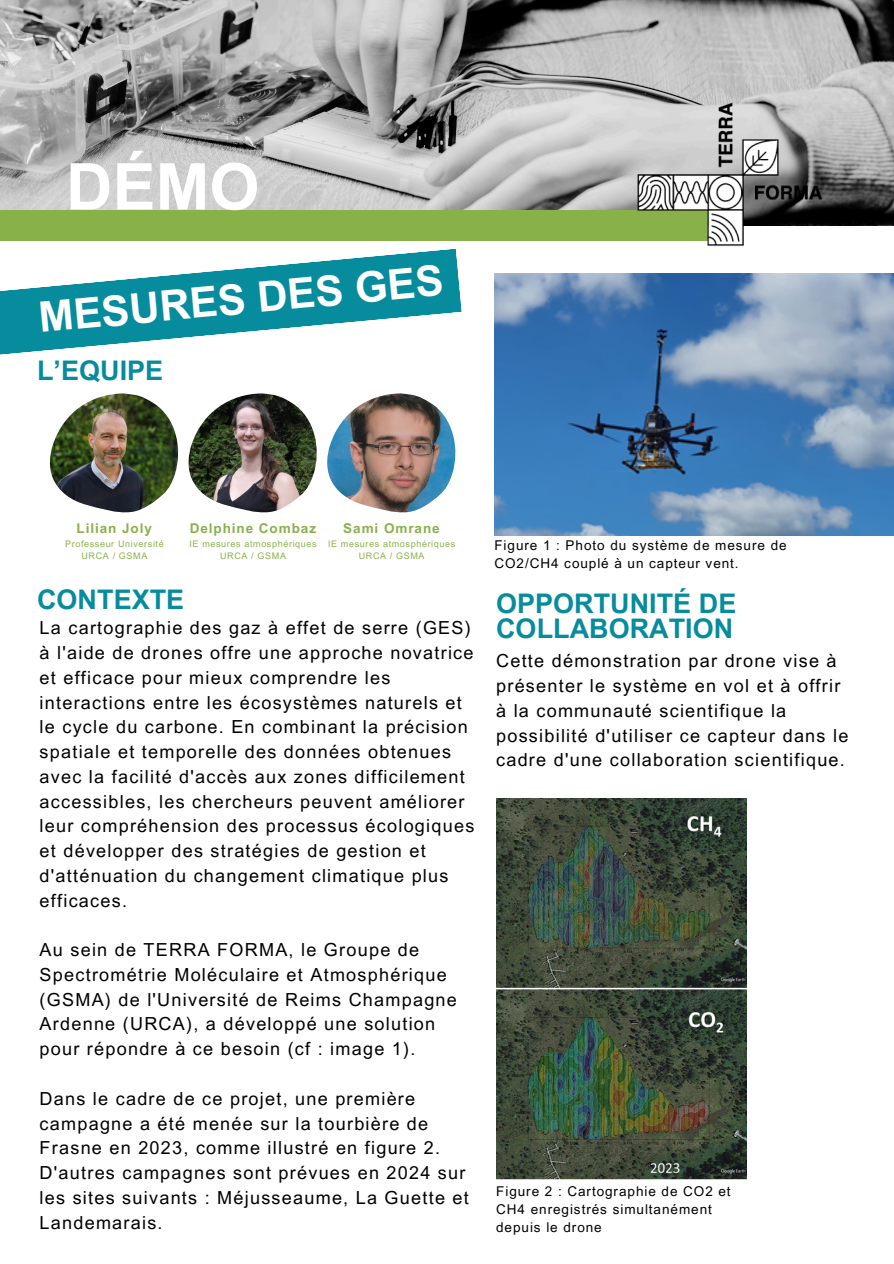
<style>
.page{position:relative;width:894px;height:1264px;background:#fff}
.page>*{position:absolute;margin:0;border:0;box-sizing:border-box;transform-origin:0 0}
.t1{font:700 64.5px "Arial MT Pro";color:#fff}
.t2{font:700 42px "Arial MT Pro";color:#fff}
.t3{font:700 27px/24.8px "Arial MT Pro";color:#078c9d}
.t4{font:18px/24.8px "Arial MT Pro";letter-spacing:.07em;color:#000}
.t5{font:13.5px/18px "Arial MT Pro";letter-spacing:.07em;color:#000}
.t6{font:700 13.5px "Arial MT Pro";letter-spacing:.07em;color:#88b14a}
.t7{font:9px "Arial MT Pro";letter-spacing:.07em;color:#88b14a}
</style>
<div class="page">
<img style="left:0;top:0;width:893px;height:225px">
<div style="left:0;top:210px;width:707px;height:31px;background:#88b14a"></div>
<img style="left:632px;top:99px;width:194px;height:147px">
<img style="left:50px;top:393px;width:128px;height:119px">
<img style="left:188px;top:393px;width:128px;height:119px">
<svg style="left:0;top:249px;width:461px;height:106px;fill:#078c9d"></svg>
<img style="left:494px;top:273px;width:399px;height:263px">
<img style="left:496px;top:798px;width:249px;height:382px">
<img style="left:327px;top:393px;width:128px;height:119px">
<p class="t1" style="left:66px;top:163px;width:195px">DÉMO</p>
<p class="t2" style="left:37px;top:301px;width:408px;rotate:-5deg">MESURES DES GES</p>
<h1 class="t3" style="left:37px;top:362px;width:128px">L’EQUIPE</h1>
<h3 class="t6" style="left:76px;top:523px;width:77px">Lilian Joly</h3>
<p class="t7" style="left:65px;top:540px;width:100px">Professeur Université</p>
<p class="t7" style="left:81px;top:552px;width:67px">URCA / GSMA</p>
<p class="t6" style="left:190px;top:523px;width:128px">Delphine Combaz</p>
<p class="t7" style="left:189px;top:540px;width:129px">IE mesures atmosphériques</p>
<p class="t7" style="left:220px;top:552px;width:67px">URCA / GSMA</p>
<p class="t3" style="left:37px;top:590px;width:149px">CONTEXTE</p>
<h4 class="t6" style="left:343px;top:523px;width:98px">Sami Omrane</h4>
<p class="t7" style="left:328px;top:540px;width:129px">IE mesures atmosphériques</p>
<h5 class="t7" style="left:358px;top:552px;width:67px">URCA / GSMA</h5>
<p class="t4" style="left:40px;top:618px;width:436px">La cartographie des gaz à effet de serre (GES) à l'aide de drones offre une approche novatrice et efficace pour mieux comprendre les interactions entre les écosystèmes naturels et le cycle du carbone. En combinant la précision spatiale et temporelle des données obtenues avec la facilité d'accès aux zones difficilement accessibles, les chercheurs peuvent améliorer leur compréhension des processus écologiques et développer des stratégies de gestion et d'atténuation du changement climatique plus efficaces.</p>
<p class="t4" style="left:40px;top:939px;width:418px">Au sein de TERRA FORMA, le Groupe de Spectrométrie Moléculaire et Atmosphérique (GSMA) de l'Université de Reims Champagne Ardenne (URCA), a développé une solution pour répondre à ce besoin (cf : image 1).</p>
<p class="t4" style="left:40px;top:1088px;width:430px">Dans le cadre de ce projet, une première campagne a été menée sur la tourbière de Frasne en 2023, comme illustré en figure 2.<br>D'autres campagnes sont prévues en 2024 sur les sites suivants : Méjusseaume, La Guette et Landemarais.</p>
<h4 class="t5" style="left:494px;top:538px;width:293px">Figure 1 : Photo du système de mesure de<br>CO2/CH4 couplé à un capteur vent.</h4>
<h3 class="t3" style="left:496px;top:595px;width:242px">OPPORTUNITÉ DE<br>COLLABORATION</h3>
<h4 class="t4" style="left:496px;top:650px;width:353px">Cette démonstration par drone vise à présenter le système en vol et à offrir à la communauté scientifique la possibilité d'utiliser ce capteur dans le cadre d'une collaboration scientifique.</h4>
<h5 class="t5" style="left:496px;top:1183px;width:236px">Figure 2 : Cartographie de CO2 et<br>CH4 enregistrés simultanément depuis le drone</h5>
</div>
